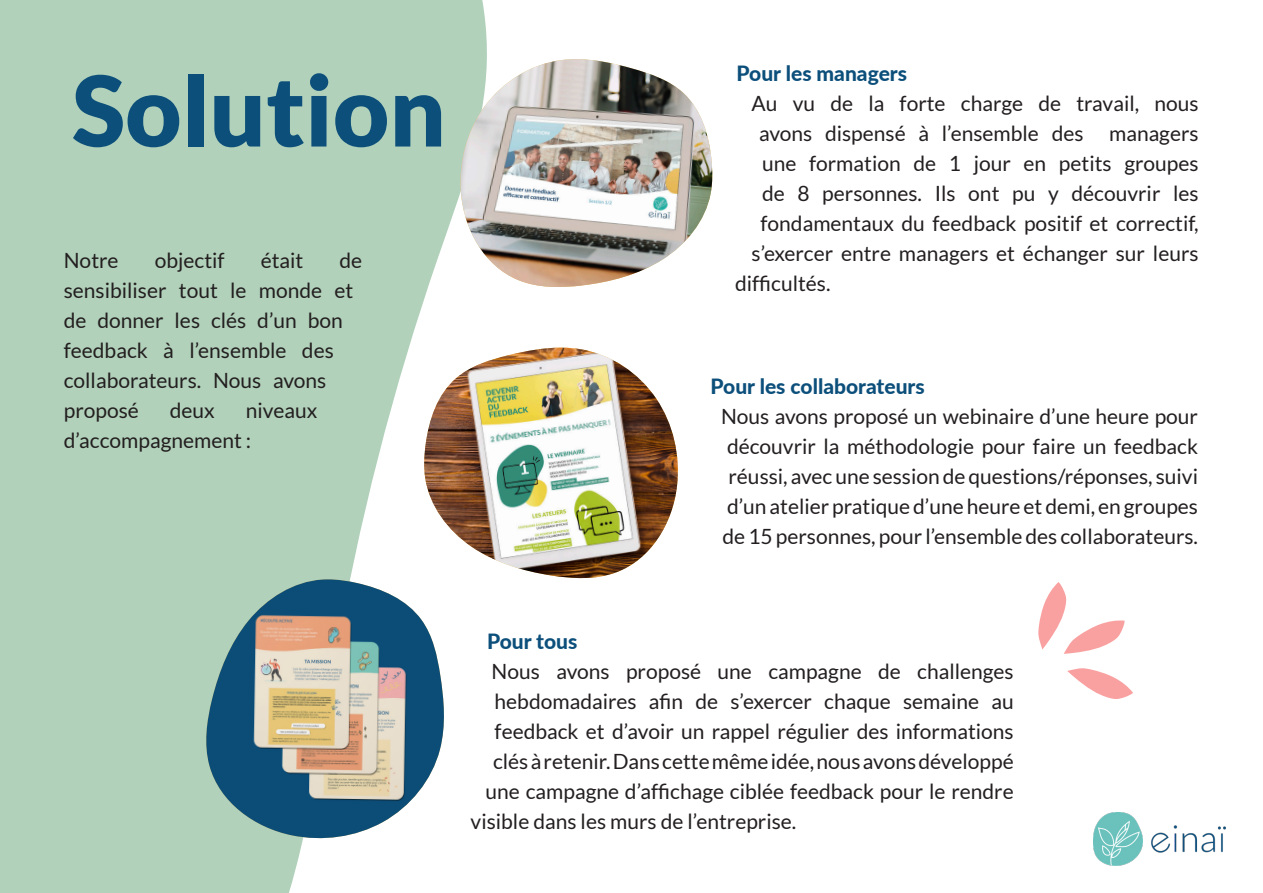
<style>
.page{position:relative;width:1263px;height:893px;background:#fff}
.page>*{position:absolute;margin:0;border:0;box-sizing:border-box;transform-origin:0 0}
.t1{font:900 97.5px "Lato";color:#0c4f7b}
.t2{font:21px/30px "Lato";color:#231f20}
.t3{font:800 21px "Lato";color:#0c4f7b}
</style>
<div class="page">
<svg style="left:0;top:0;width:487px;height:893px;fill:#b1d1ba"></svg>
<img style="left:1093px;top:812px;width:132px;height:54px">
<img style="left:423px;top:348px;width:255px;height:232px">
<img style="left:204px;top:579px;width:242px;height:263px">
<img style="left:458px;top:59px;width:255px;height:229px">
<svg style="left:1067px;top:668px;width:66px;height:31px"></svg>
<svg style="left:1038px;top:582px;width:86px;height:72px"></svg>
<p class="t1" style="left:72px;top:54px;width:375px">Solution</p>
<p class="t2" style="left:64px;top:245px;width:300px;text-indent:276px">de sensibiliser tout le monde et de donner les clés d’un bon feedback à l’ensemble des collaborateurs. Nous avons proposé</p>
<p class="t2" style="left:64px;top:245px;width:56px">Notre</p>
<p class="t2" style="left:155px;top:245px;width:71px">objectif</p>
<p class="t2" style="left:261px;top:245px;width:44px">était</p>
<p class="t2" style="left:170px;top:395px;width:47px">deux</p>
<p class="t2" style="left:64px;top:395px;width:255px;text-indent:182px">niveaux d’accompagnement :</p>
<p class="t3" style="left:736px;top:57px;width:172px">Pour les managers</p>
<p class="t2" style="left:751px;top:88px;width:448px">Au vu de la forte charge de travail, nous</p>
<p class="t2" style="left:759px;top:118px;width:441px">avons dispensé à l’ensemble des managers</p>
<p class="t2" style="left:762px;top:148px;width:438px">une formation de 1 jour en petits groupes</p>
<p class="t2" style="left:762px;top:178px;width:438px">de 8 personnes. Ils ont pu y découvrir les</p>
<p class="t2" style="left:760px;top:208px;width:440px">fondamentaux du feedback positif et correctif,</p>
<p class="t2" style="left:751px;top:238px;width:448px">s’exercer entre managers et échanger sur leurs</p>
<p class="t2" style="left:735px;top:268px;width:97px">difficultés.</p>
<p class="t3" style="left:710px;top:371px;width:216px">Pour les collaborateurs</p>
<p class="t2" style="left:721px;top:402px;width:479px;text-align:justify">Nous avons proposé un webinaire d’une heure pour découvrir la méthodologie pour faire un feedback réussi, avec une session de questions/réponses, suivi d’un atelier pratique d’une heure et demi, en groupes de 15 personnes, pour l’ensemble des collaborateurs.</p>
<p class="t3" style="left:487px;top:626px;width:92px">Pour tous</p>
<p class="t2" style="left:492px;top:657px;width:524px">Nous avons proposé une campagne de challenges</p>
<p class="t2" style="left:495px;top:687px;width:521px">hebdomadaires afin de s’exercer chaque semaine au</p>
<p class="t2" style="left:495px;top:717px;width:521px">feedback et d’avoir un rappel régulier des informations</p>
<p class="t2" style="left:493px;top:747px;width:522px">clés à retenir. Dans cette même idée, nous avons développé</p>
<p class="t2" style="left:486px;top:777px;width:530px">une campagne d’affichage ciblée feedback pour le rendre</p>
<p class="t2" style="left:471px;top:807px;width:327px">visible dans les murs de l’entreprise.</p>
</div>
